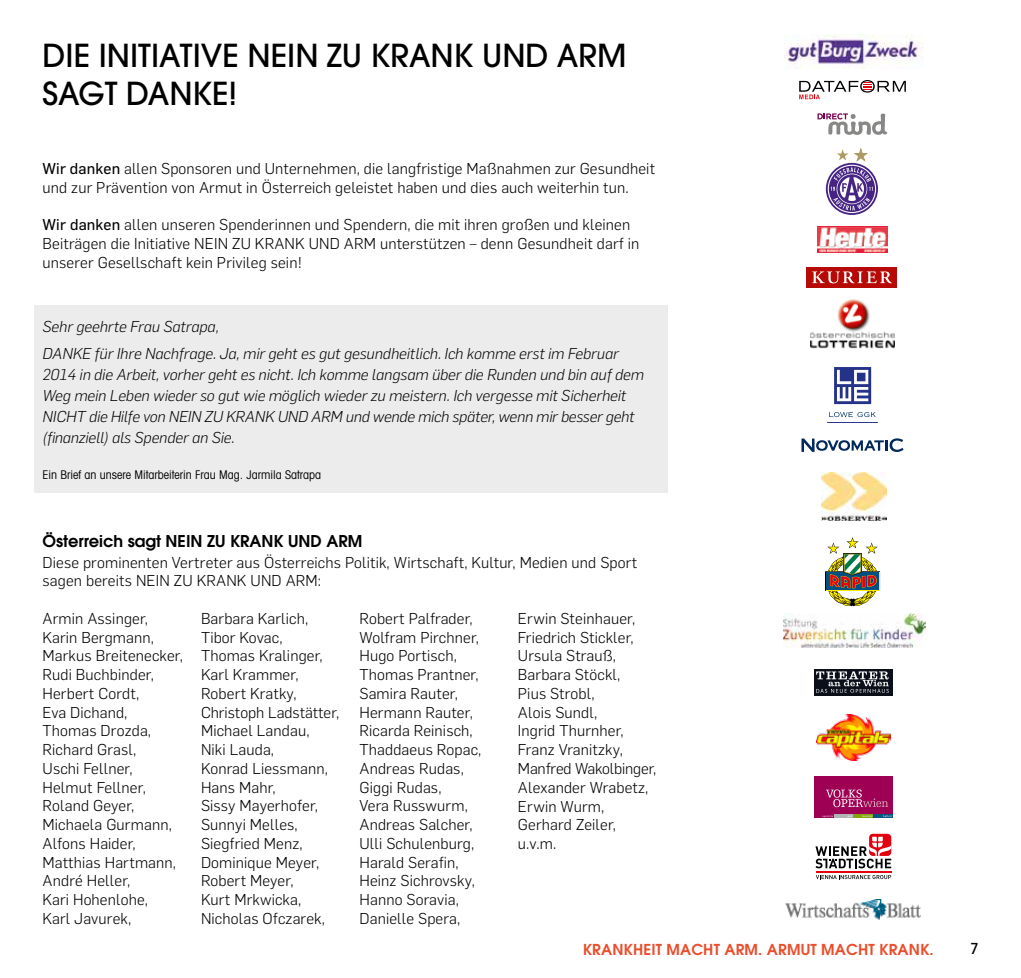
<style>
.page{position:relative;width:1021px;height:978px;background:#fff}
.page>*{position:absolute;margin:0;border:0;box-sizing:border-box;transform-origin:0 0}
.t1{font:500 31.5px "Avant Garde";color:#000}
.t2{font:600 16.2px "Avant Garde";color:#000}
.t3{font:300 15.45px/18.8px "Flama";letter-spacing:.01em;color:#000}
.t4{font:italic 300 15.45px/21px "Flama";color:#000}
.t5{font:600 15px "Avant Garde";letter-spacing:.01em;color:#e94e2d}
.t6{font:500 15px "Avant Garde";color:#000}
.t7{font:condensed 12px "Avant Garde";color:#000}
.s1{font-family:"Flama Basic";font-weight:400}
</style>
<div class="page">
<div style="left:35px;top:305px;width:633px;height:188px;background:#ececed"></div>
<img style="left:784px;top:34px;width:139px;height:34px">
<svg style="left:799px;top:80px;width:106px;height:19px"></svg>
<img style="left:817px;top:227px;width:70px;height:25px">
<img style="left:810px;top:299px;width:84px;height:50px">
<svg style="left:829px;top:412px;width:46px;height:5px"></svg>
<hr style="left:827px;top:422px;width:50px;height:1px;background:#25328a">
<svg style="left:834px;top:367px;width:37px;height:37px"></svg>
<svg style="left:801px;top:438px;width:102px;height:14px"></svg>
<img style="left:821px;top:473px;width:65px;height:47px">
<svg style="left:825px;top:537px;width:55px;height:69px"></svg>
<img style="left:783px;top:613px;width:142px;height:35px">
<div style="left:813px;top:669px;width:79px;height:27px;background:#0a0f1a"></div>
<svg style="left:816px;top:671px;width:72px;height:22px"></svg>
<img style="left:816px;top:714px;width:74px;height:47px">
<img style="left:785px;top:899px;width:135px;height:21px">
<svg style="left:817px;top:113px;width:70px;height:22px"></svg>
<svg style="left:825px;top:149px;width:53px;height:66px"></svg>
<hr style="left:815px;top:871px;width:76px;height:1px;background:#e3000f">
<svg style="left:816px;top:875px;width:75px;height:4px"></svg>
<svg style="left:869px;top:834px;width:22px;height:22px"></svg>
<svg style="left:815px;top:837px;width:76px;height:31px"></svg>
<div style="left:806px;top:267px;width:91px;height:21px;background:#b70a06"></div>
<svg style="left:812px;top:271px;width:80px;height:12px"></svg>
<div style="left:814px;top:776px;width:78px;height:38px;background:#9e0053"></div>
<svg style="left:826px;top:789px;width:62px;height:18px"></svg>
<hr style="left:814px;top:814px;width:20px;height:4px;background:#9e0053">
<hr style="left:834px;top:814px;width:19px;height:4px;background:#b1b2b3">
<hr style="left:853px;top:814px;width:20px;height:4px;background:#84a311">
<hr style="left:873px;top:814px;width:19px;height:4px;background:#005681">
<svg style="left:822px;top:815px;width:11px;height:3px"></svg>
<svg style="left:862px;top:815px;width:10px;height:2px"></svg>
<svg style="left:883px;top:815px;width:8px;height:2px"></svg>
<h1 class="t1" style="left:43px;top:37px;width:223px">DIE INITIATIVE NEIN</h1>
<h1 class="t1" style="left:327px;top:37px;width:65px">ZU KRANK</h1>
<h1 class="t1" style="left:482px;top:37px;width:146px">UND ARM</h1>
<h1 class="t1" style="left:43px;top:74px;width:126px">SAGT DANKE</h1>
<h1 class="t1" style="left:228px;top:74px;width:10px">!</h1>
<p class="t3" style="left:43px;top:158px;width:614px"><span class="s1">Wir danken</span> allen Sponsoren und Unternehmen, die langfristige Maßnahmen zur Gesundheit und zur Prävention von Armut in Österreich geleistet haben und dies auch weiterhin tun.</p>
<p class="t3" style="left:43px;top:214px;width:598px"><span class="s1">Wir danken</span> allen unseren Spenderinnen und Spendern, die mit ihren großen und kleinen<br>Beiträgen die Initiative NEIN ZU KRANK UND ARM unterstützen – denn Gesundheit darf in unserer Gesellschaft kein Privileg sein!</p>
<p class="t4" style="left:43px;top:312px;width:577px;line-height:27px">Sehr geehrte Frau Satrapa,<br>DANKE für Ihre Nachfrage. Ja, mir geht es gut gesundheitlich. Ich komme erst im Februar</p>
<p class="t4" style="left:43px;top:363px;width:603px">2014 in die Arbeit, vorher geht es nicht. Ich komme langsam über die Runden und bin auf dem Weg mein Leben wieder so gut wie möglich wieder zu meistern. Ich vergesse mit Sicherheit NICHT die Hilfe von NEIN ZU KRANK UND ARM und wende mich später, wenn mir besser geht (finanziell) als Spender an Sie.</p>
<p class="t7" style="left:43px;top:467px;width:280px">Ein Brief an unsere Mitarbeiterin Frau Mag. Jarmila Satrapa</p>
<p class="t2" style="left:43px;top:531px;width:321px">Österreich sagt NEIN ZU KRANK UND ARM</p>
<p class="t3" style="left:43px;top:552px;width:596px">Diese prominenten Vertreter aus Österreichs Politik, Wirtschaft, Kultur, Medien und Sport sagen bereits NEIN ZU KRANK UND ARM:</p>
<p class="t3" style="left:43px;top:608px;width:142px">Armin Assinger,<br>Karin Bergmann,<br>Markus Breitenecker,<br>Rudi Buchbinder,<br>Herbert Cordt,<br>Eva Dichand,<br>Thomas Drozda,<br>Richard Grasl,<br>Uschi Fellner,<br>Helmut Fellner,<br>Roland Geyer,<br>Michaela Gurmann,<br>Alfons Haider,<br>Matthias Hartmann,<br>André Heller,<br>Kari Hohenlohe,<br>Karl Javurek,</p>
<p class="t3" style="left:201px;top:608px;width:140px">Barbara Karlich,<br>Tibor Kovac,<br>Thomas Kralinger,<br>Karl Krammer,<br>Robert Kratky,<br>Christoph Ladstätter,<br>Michael Landau,<br>Niki Lauda,<br>Konrad Liessmann,<br>Hans Mahr,<br>Sissy Mayerhofer,<br>Sunnyi Melles,<br>Siegfried Menz,<br>Dominique Meyer,<br>Robert Meyer,<br>Kurt Mrkwicka,<br>Nicholas Ofczarek,</p>
<p class="t3" style="left:359px;top:608px;width:123px">Robert Palfrader,<br>Wolfram Pirchner,<br>Hugo Portisch,<br>Thomas Prantner,<br>Samira Rauter,<br>Hermann Rauter,<br>Ricarda Reinisch,<br>Thaddaeus Ropac,<br>Andreas Rudas,<br>Giggi Rudas,<br>Vera Russwurm,<br>Andreas Salcher,<br>Ulli Schulenburg,<br>Harald Serafin,<br>Heinz Sichrovsky,<br>Hanno Soravia,<br>Danielle Spera,</p>
<p class="t3" style="left:518px;top:608px;width:140px">Erwin Steinhauer,<br>Friedrich Stickler,<br>Ursula Strauß,<br>Barbara Stöckl,<br>Pius Strobl,<br>Alois Sundl,<br>Ingrid Thurnher,<br>Franz Vranitzky,<br>Manfred Wakolbinger,<br>Alexander Wrabetz,<br>Erwin Wurm,<br>Gerhard Zeiler, u.v.m.</p>
<p class="t5" style="left:583px;top:940px;width:352px">KRANKHEIT MACHT ARM. ARMUT MACHT KRANK.</p>
<p class="t6" style="left:970px;top:940px;width:10px">7</p>
</div>
